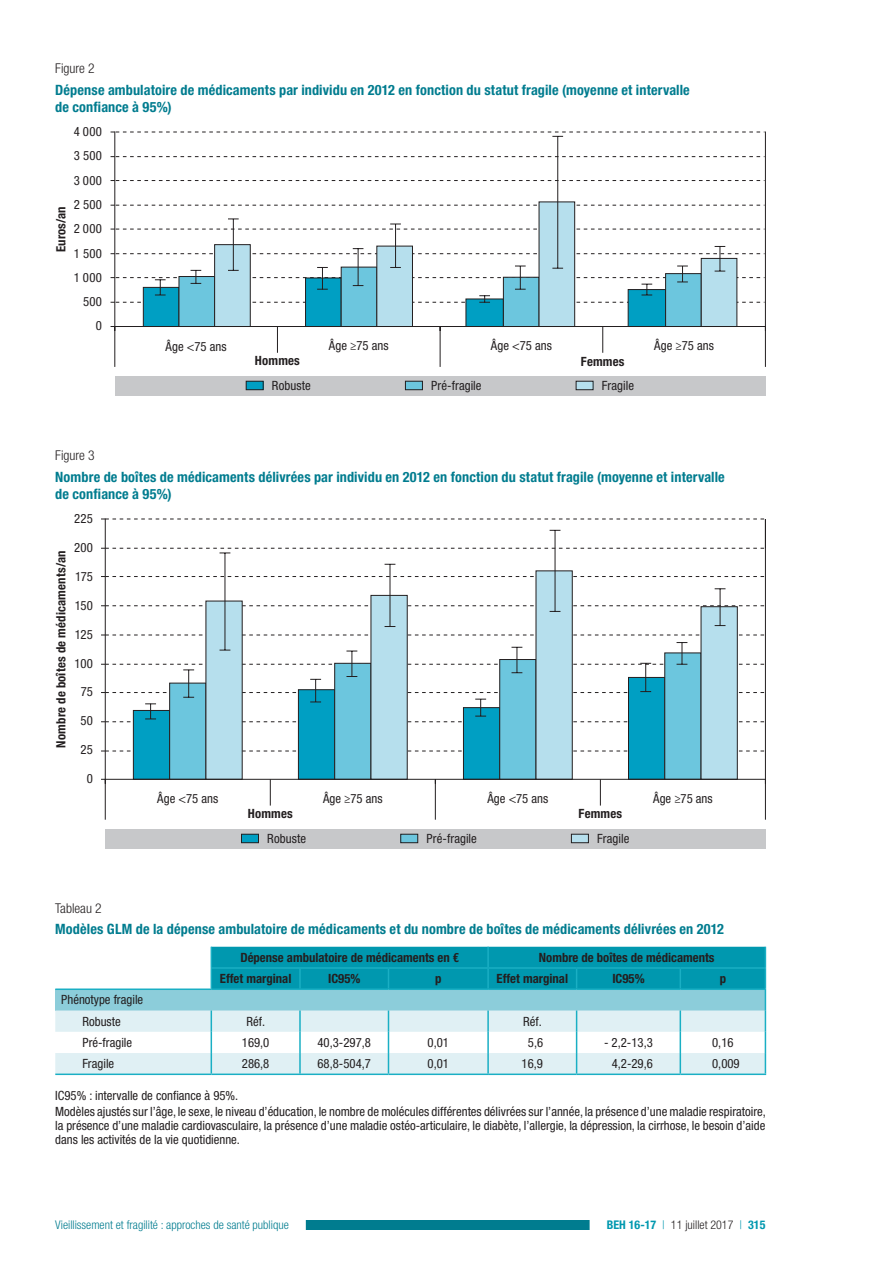
<style>
.page{position:relative;width:893px;height:1263px;background:#fff}
.page>*{position:absolute;margin:0;border:0;box-sizing:border-box;transform-origin:0 0}
.t1{font:700 condensed 14.25px/17.1px "Helvetica Neue LT Std";letter-spacing:.01em;color:#007c8f}
.t2{font:300 condensed 13.5px "Helvetica Neue LT Std";color:#231f20}
.t3{font:condensed 12.75px/21.3px "Helvetica Neue LT Std";color:#231f20}
.t4{font:700 condensed 12.75px "Helvetica Neue LT Std";color:#231f20}
.t5{font:condensed 12.75px/24.3px "Helvetica Neue LT Std";letter-spacing:.03em;color:#231f20;text-align:right}
.t6{font:300 condensed 12px "Helvetica Neue LT Std";color:#007c8f}
.t7{font:300 condensed 12px "Helvetica Neue LT Std";color:#231f20}
.s1{font-weight:700;color:#0098af}
.s2{color:#0098af}
</style>
<div class="page">
<div style="left:55px;top:1220px;width:596px;height:10px;background:#007c8f"></div>
<div style="left:38px;top:1218px;width:268px;height:13px;background:#fff"></div>
<div style="left:590px;top:1219px;width:193px;height:12px;background:#fff"></div>
<svg style="left:216px;top:201px;width:521px;height:18px"></svg>
<hr style="left:765px;top:132px;width:1px;height:194px;background:#231f20">
<hr style="left:115px;top:326px;width:650px;height:1px;background:#231f20">
<hr style="left:114px;top:132px;width:1px;height:194px;background:#231f20">
<hr style="left:557px;top:136px;width:1px;height:66px;background:#231f20">
<hr style="left:557px;top:202px;width:1px;height:66px;background:#231f20">
<svg style="left:111px;top:205px;width:653px;height:1px"></svg>
<svg style="left:111px;top:180px;width:653px;height:1px"></svg>
<svg style="left:111px;top:156px;width:653px;height:1px"></svg>
<svg style="left:111px;top:132px;width:653px;height:5px"></svg>
<hr style="left:115px;top:326px;width:1px;height:41px;background:#231f20">
<svg style="left:111px;top:219px;width:653px;height:134px"></svg>
<hr style="left:440px;top:326px;width:1px;height:41px;background:#231f20">
<hr style="left:765px;top:326px;width:1px;height:41px;background:#231f20">
<div style="left:115px;top:376px;width:650px;height:20px;background:#c7c8ca"></div>
<div style="left:246px;top:381px;width:17px;height:9px;background:#009fc3"></div>
<div style="left:246px;top:381px;width:17px;height:9px;border:1px solid #231f20"></div>
<div style="left:576px;top:381px;width:17px;height:9px;background:#b6dfed"></div>
<div style="left:576px;top:381px;width:17px;height:9px;border:1px solid #231f20"></div>
<div style="left:405px;top:381px;width:17px;height:9px;background:#6cc6de"></div>
<div style="left:405px;top:381px;width:18px;height:9px;border:1px solid #231f20"></div>
<svg style="left:270px;top:780px;width:1px;height:25px"></svg>
<hr style="left:105px;top:779px;width:1px;height:41px;background:#231f20">
<svg style="left:600px;top:780px;width:1px;height:25px"></svg>
<hr style="left:435px;top:779px;width:1px;height:41px;background:#231f20">
<hr style="left:765px;top:779px;width:1px;height:41px;background:#231f20">
<hr style="left:765px;top:519px;width:1px;height:260px;background:#231f20">
<div style="left:105px;top:829px;width:660px;height:19px;background:#c7c8ca"></div>
<div style="left:133px;top:722px;width:36px;height:57px;background:#009fc3"></div>
<svg style="left:169px;top:722px;width:36px;height:57px;background:#69bfd7"></svg>
<svg style="left:205px;top:570px;width:533px;height:209px"></svg>
<hr style="left:225px;top:553px;width:1px;height:48px;background:#231f20">
<hr style="left:225px;top:601px;width:1px;height:49px;background:#231f20">
<hr style="left:390px;top:564px;width:1px;height:31px;background:#231f20">
<hr style="left:555px;top:530px;width:1px;height:41px;background:#231f20">
<hr style="left:555px;top:571px;width:1px;height:40px;background:#231f20">
<hr style="left:105px;top:519px;width:1px;height:260px;background:#231f20">
<svg style="left:101px;top:751px;width:664px;height:1px"></svg>
<svg style="left:101px;top:642px;width:664px;height:80px"></svg>
<svg style="left:101px;top:635px;width:664px;height:1px"></svg>
<svg style="left:101px;top:588px;width:664px;height:39px"></svg>
<svg style="left:101px;top:576px;width:664px;height:1px"></svg>
<svg style="left:101px;top:548px;width:664px;height:6px"></svg>
<svg style="left:101px;top:519px;width:664px;height:1px"></svg>
<hr style="left:105px;top:779px;width:660px;height:1px;background:#231f20">
<div style="left:241px;top:834px;width:17px;height:9px;background:#009fc3"></div>
<div style="left:241px;top:834px;width:18px;height:9px;border:1px solid #231f20"></div>
<div style="left:571px;top:834px;width:17px;height:9px;background:#b6dfed"></div>
<div style="left:571px;top:834px;width:18px;height:9px;border:1px solid #231f20"></div>
<div style="left:401px;top:834px;width:17px;height:9px;background:#6cc6de"></div>
<div style="left:400px;top:834px;width:18px;height:9px;border:1px solid #231f20"></div>
<div style="left:55px;top:989px;width:710px;height:21px;background:#8ccdda"></div>
<svg style="left:55px;top:1010px;width:156px;height:63px;fill:#e0f0f4"></svg>
<hr style="left:55px;top:1073px;width:156px;height:2px;background:#1aafc4">
<hr style="left:211px;top:1073px;width:89px;height:2px;background:#1aafc4">
<hr style="left:300px;top:1073px;width:88px;height:2px;background:#1aafc4">
<hr style="left:388px;top:1073px;width:100px;height:2px;background:#1aafc4">
<hr style="left:488px;top:1073px;width:89px;height:2px;background:#1aafc4">
<hr style="left:577px;top:1073px;width:103px;height:2px;background:#1aafc4">
<hr style="left:680px;top:1073px;width:86px;height:2px;background:#1aafc4">
<svg style="left:211px;top:947px;width:555px;height:126px"></svg>
<hr style="left:55px;top:988px;width:156px;height:2px;background:#1aafc4">
<p class="t2" style="left:55px;top:61px;width:41px">Figure 2</p>
<p class="t1" style="left:55px;top:81px;width:636px">Dépense ambulatoire de médicaments par individu en 2012 en fonction du statut fragile (moyenne et intervalle de confiance à 95%)</p>
<p class="t4" style="left:53px;top:252px;width:48px;rotate:-90deg">Euros/an</p>
<p class="t5" style="left:74px;top:119px;width:30px">4 000<br>3 500<br>3 000<br>2 500<br>2 000<br>1 500<br>1 000<br>500</p>
<p class="t3" style="left:96px;top:315px;width:8px">0</p>
<p class="t3" style="left:166px;top:335px;width:63px">Âge &lt;75 ans</p>
<p class="t3" style="left:329px;top:335px;width:61px">Âge ≥75 ans</p>
<p class="t3" style="left:491px;top:335px;width:63px">Âge &lt;75 ans</p>
<p class="t4" style="left:255px;top:353px;width:46px">Hommes</p>
<p class="t4" style="left:581px;top:353px;width:45px">Femmes</p>
<p class="t3" style="left:272px;top:374px;width:41px">Robuste</p>
<p class="t3" style="left:431px;top:374px;width:52px">Pré-fragile</p>
<p class="t3" style="left:602px;top:374px;width:34px">Fragile</p>
<p class="t3" style="left:654px;top:335px;width:61px">Âge ≥75 ans</p>
<p class="t2" style="left:55px;top:448px;width:41px">Figure 3</p>
<p class="t1" style="left:55px;top:468px;width:671px">Nombre de boîtes de médicaments délivrées par individu en 2012 en fonction du statut fragile (moyenne et intervalle de confiance à 95%)</p>
<p class="t4" style="left:53px;top:747px;width:198px;rotate:-90deg">Nombre de boîtes de médicaments/an</p>
<p class="t3" style="left:74px;top:508px;width:20px">225</p>
<p class="t3" style="left:74px;top:537px;width:20px">200</p>
<p class="t3" style="left:75px;top:565px;width:19px">175</p>
<p class="t3" style="left:75px;top:594px;width:20px">150</p>
<p class="t3" style="left:75px;top:623px;width:19px">125</p>
<p class="t3" style="left:75px;top:652px;width:20px">100</p>
<p class="t3" style="left:81px;top:681px;width:14px">75</p>
<p class="t3" style="left:80px;top:710px;width:14px">50</p>
<p class="t3" style="left:81px;top:739px;width:14px">25</p>
<p class="t3" style="left:87px;top:768px;width:8px">0</p>
<p class="t3" style="left:157px;top:788px;width:63px">Âge &lt;75 ans</p>
<p class="t3" style="left:323px;top:788px;width:61px">Âge ≥75 ans</p>
<p class="t3" style="left:487px;top:788px;width:63px">Âge &lt;75 ans</p>
<p class="t3" style="left:267px;top:827px;width:41px">Robuste</p>
<p class="t3" style="left:426px;top:827px;width:52px">Pré-fragile</p>
<p class="t3" style="left:597px;top:827px;width:34px">Fragile</p>
<p class="t4" style="left:248px;top:806px;width:46px">Hommes</p>
<p class="t4" style="left:579px;top:806px;width:45px">Femmes</p>
<p class="t3" style="left:653px;top:788px;width:61px">Âge ≥75 ans</p>
<p class="t2" style="left:55px;top:900px;width:48px">Tableau 2</p>
<p class="t1" style="left:55px;top:920px;width:670px">Modèles GLM de la dépense ambulatoire de médicaments et du nombre de boîtes de médicaments délivrées en 2012</p>
<p class="t4" style="left:240px;top:950px;width:220px">Dépense ambulatoire de médicaments en €</p>
<p class="t4" style="left:539px;top:950px;width:177px">Nombre de boîtes de médicaments</p>
<p class="t4" style="left:220px;top:971px;width:73px">Effet marginal</p>
<p class="t4" style="left:328px;top:971px;width:34px">IC95%</p>
<p class="t4" style="left:435px;top:971px;width:8px">p</p>
<p class="t4" style="left:497px;top:971px;width:73px">Effet marginal</p>
<p class="t4" style="left:612px;top:971px;width:34px">IC95%</p>
<p class="t4" style="left:720px;top:971px;width:8px">p</p>
<p class="t3" style="left:61px;top:989px;width:83px;text-align:center">Phénotype fragile<br>Robuste</p>
<p class="t3" style="left:247px;top:1010px;width:20px">Réf.</p>
<p class="t3" style="left:523px;top:1010px;width:20px">Réf.</p>
<p class="t3" style="left:83px;top:1032px;width:51px">Pré-fragile</p>
<p class="t3" style="left:242px;top:1032px;width:29px">169,0</p>
<p class="t3" style="left:318px;top:1032px;width:55px">40,3-297,8</p>
<p class="t3" style="left:428px;top:1032px;width:23px">0,01</p>
<p class="t3" style="left:528px;top:1032px;width:17px">5,6</p>
<p class="t3" style="left:604px;top:1032px;width:50px">- 2,2-13,3</p>
<p class="t3" style="left:712px;top:1032px;width:23px">0,16</p>
<p class="t3" style="left:83px;top:1053px;width:33px">Fragile</p>
<p class="t3" style="left:242px;top:1053px;width:29px">286,8</p>
<p class="t3" style="left:318px;top:1053px;width:55px">68,8-504,7</p>
<p class="t3" style="left:428px;top:1053px;width:23px">0,01</p>
<p class="t3" style="left:522px;top:1053px;width:23px">16,9</p>
<p class="t3" style="left:612px;top:1053px;width:43px">4,2-29,6</p>
<p class="t3" style="left:712px;top:1053px;width:29px">0,009</p>
<p class="t3" style="left:55px;top:1087px;width:712px;line-height:16.2px">IC95% : intervalle de confiance à 95%.<br>Modèles ajustés sur l’âge, le sexe, le niveau d’éducation, le nombre de molécules différentes délivrées sur l’année, la présence d’une maladie respiratoire,</p>
<p class="t3" style="left:55px;top:1118px;width:712px;line-height:14px">la présence d’une maladie cardiovasculaire, la présence d’une maladie ostéo-articulaire, le diabète, l’allergie, la dépression, la cirrhose, le besoin d’aide dans les activités de la vie quotidienne.</p>
<p class="t6" style="left:55px;top:1218px;width:235px">Vieillissement et fragilité : approches de santé publique</p>
<p class="t7" style="left:607px;top:1218px;width:160px"><span class="s1">BEH 16-17</span> <span class="s2">|</span> 11 juillet 2017 <span class="s2">|</span> <span class="s1">315</span></p>
</div>
